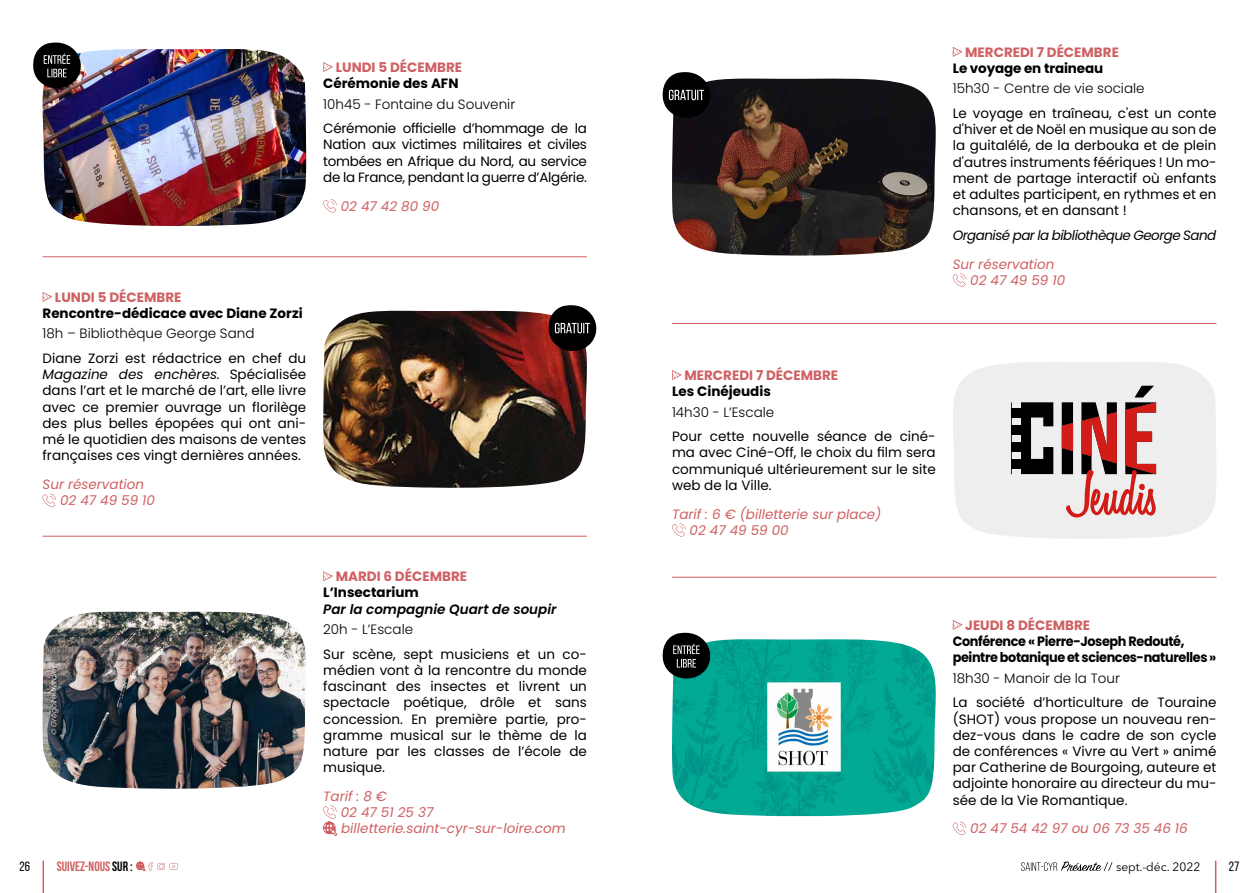
<style>
.page{position:relative;width:1259px;height:893px;background:#fff}
.page>*{position:absolute;margin:0;border:0;box-sizing:border-box;transform-origin:0 0}
.t1{font:58.5px "Variane Script";letter-spacing:.015em;color:#d21c18}
.t2{font:13.5px/16.2px "Poppins";color:#000;text-align:justify}
.t3{font:italic 13.5px/16.2px "Poppins";color:#cf6062}
.t4{font:300 13.5px "Poppins";color:#000}
.t5{font:700 13.5px "Poppins";letter-spacing:-.01em;color:#000}
.t6{font:700 13.5px "Poppins";color:#cf6062}
.t7{font:700 13.5px/16.2px "Poppins";letter-spacing:-.03em;color:#000;scale:.95 1}
.t8{font:italic 13.5px "Poppins";letter-spacing:-.04em;color:#000}
.t9{font:italic 600 13.5px "Poppins";color:#000}
.t10{font:700 13.5px "Bebas Neue";color:#cf6062}
.t11{font:13.5px "Bebas Neue";color:#000}
.t12{font:12px "Avenir Next LT Pro";color:#000}
.t13{font:italic 300 7.5px "Poppins";color:#fff}
.s1{font-style:italic}
.s2{color:#000}
</style>
<div class="page">
<hr style="left:1215px;top:861px;width:1px;height:32px;background:#cf6062">
<hr style="left:43px;top:861px;width:1px;height:32px;background:#cf6062">
<svg style="left:1021px;top:861px;width:91px;height:10px"></svg>
<svg style="left:136px;top:862px;width:42px;height:9px"></svg>
<hr style="left:43px;top:256px;width:544px;height:1px;background:#cf6062">
<hr style="left:43px;top:536px;width:544px;height:1px;background:#cf6062">
<svg style="left:323px;top:62px;width:10px;height:10px"></svg>
<svg style="left:323px;top:199px;width:14px;height:14px"></svg>
<img style="left:42px;top:49px;width:265px;height:177px">
<svg style="left:33px;top:42px;width:49px;height:46px;background:#464444"></svg>
<svg style="left:42px;top:292px;width:10px;height:10px"></svg>
<svg style="left:42px;top:494px;width:14px;height:13px"></svg>
<img style="left:323px;top:310px;width:264px;height:178px">
<svg style="left:547px;top:305px;width:50px;height:46px"></svg>
<svg style="left:323px;top:571px;width:10px;height:10px"></svg>
<svg style="left:323px;top:805px;width:14px;height:31px"></svg>
<img style="left:42px;top:612px;width:264px;height:177px">
<div style="left:51px;top:666px;width:9px;height:71px;background:#000;opacity:.75"></div>
<hr style="left:672px;top:323px;width:544px;height:1px;background:#cf6062">
<hr style="left:672px;top:577px;width:544px;height:1px;background:#cf6062">
<svg style="left:952px;top:620px;width:10px;height:10px"></svg>
<svg style="left:952px;top:822px;width:14px;height:13px"></svg>
<img style="left:672px;top:639px;width:263px;height:177px">
<svg style="left:662px;top:632px;width:49px;height:46px"></svg>
<svg style="left:952px;top:47px;width:10px;height:10px"></svg>
<svg style="left:952px;top:273px;width:14px;height:14px"></svg>
<img style="left:672px;top:78px;width:263px;height:178px">
<svg style="left:662px;top:72px;width:49px;height:46px"></svg>
<svg style="left:672px;top:370px;width:10px;height:10px"></svg>
<svg style="left:672px;top:523px;width:13px;height:14px"></svg>
<svg style="left:953px;top:362px;width:263px;height:177px;background:#eee"></svg>
<svg style="left:1061px;top:402px;width:12px;height:72px"></svg>
<svg style="left:1081px;top:402px;width:36px;height:72px;background:#994644"></svg>
<svg style="left:1125px;top:386px;width:31px;height:88px;background:#bf7573"></svg>
<div style="left:1011px;top:408px;width:10px;height:10px;background:#000"></div>
<div style="left:1011px;top:425px;width:10px;height:10px;background:#000"></div>
<div style="left:1011px;top:442px;width:10px;height:10px;background:#000"></div>
<div style="left:1011px;top:459px;width:10px;height:10px;background:#000"></div>
<hr style="left:1011px;top:402px;width:1px;height:72px;background:#000">
<svg style="left:1021px;top:402px;width:32px;height:72px;background:#4a4a4a"></svg>
<p class="t6" style="left:336px;top:59px;width:128px">LUNDI 5 DÉCEMBRE</p>
<p class="t5" style="left:323px;top:76px;width:137px">Cérémonie des AFN</p>
<p class="t4" style="left:323px;top:96px;width:193px">10h45 - Fontaine du Souvenir</p>
<p class="t2" style="left:323px;top:120px;width:265px">Cérémonie officielle d’hommage de la Nation aux victimes militaires et civiles tombées en Afrique du Nord, au service de la France, pendant la guerre d’Algérie.</p>
<p class="t3" style="left:341px;top:198px;width:100px">02 47 42 80 90</p>
<p class="t6" style="left:55px;top:289px;width:128px">LUNDI 5 DÉCEMBRE</p>
<p class="t5" style="left:43px;top:305px;width:262px">Rencontre-dédicace avec Diane Zorzi</p>
<p class="t4" style="left:43px;top:326px;width:213px">18h – Bibliothèque George Sand</p>
<p class="t2" style="left:43px;top:350px;width:265px">Diane Zorzi est rédactrice en chef du <span class="s1">Magazine des enchères.</span> Spécialisée dans l’art et le marché de l’art, elle livre avec ce premier ouvrage un florilège des plus belles épopées qui ont ani&shy;mé le quotidien des maisons de ventes françaises ces vingt dernières années.</p>
<p class="t3" style="left:60px;top:476px;width:96px;text-indent:-18px">Sur réservation<br>02 47 49 59 10</p>
<p class="t13" style="left:49px;top:735px;width:71px;rotate:-90deg">© Grégoire Verdier</p>
<p class="t6" style="left:336px;top:569px;width:133px">MARDI 6 DÉCEMBRE</p>
<p class="t5" style="left:323px;top:585px;width:97px">L’Insectarium</p>
<p class="t9" style="left:323px;top:601px;width:235px">Par la compagnie Quart de soupir</p>
<p class="t4" style="left:323px;top:621px;width:91px">20h - L’Escale</p>
<p class="t2" style="left:323px;top:646px;width:265px">Sur scène, sept musiciens et un co&shy;médien vont à la rencontre du monde fascinant des insectes et livrent un spectacle poétique, drôle et sans concession. En première partie, pro&shy;gramme musical sur le thème de la nature par les classes de l’école de musique.</p>
<p class="t3" style="left:341px;top:788px;width:226px;text-indent:-18px">Tarif : 8 €<br>02 47 51 25 37 billetterie.saint-cyr-sur-loire.com</p>
<p class="t6" style="left:965px;top:44px;width:155px">MERCREDI 7 DÉCEMBRE</p>
<p class="t5" style="left:952px;top:60px;width:152px">Le voyage en traineau</p>
<p class="t4" style="left:952px;top:81px;width:193px">15h30 - Centre de vie sociale</p>
<p class="t2" style="left:952px;top:105px;width:265px">Le voyage en traîneau, c'est un conte d'hiver et de Noël en musique au son de la guitalélé, de la derbouka et de plein d'autres instruments féériques ! Un mo&shy;ment de partage interactif où enfants et adultes participent, en rythmes et en chansons, et en dansant !</p>
<p class="t8" style="left:952px;top:227px;width:265px">Organisé par la bibliothèque George Sand</p>
<p class="t3" style="left:970px;top:256px;width:96px;text-indent:-18px">Sur réservation<br>02 47 49 59 10</p>
<p class="t6" style="left:684px;top:367px;width:155px">MERCREDI 7 DÉCEMBRE</p>
<p class="t5" style="left:672px;top:383px;width:100px">Les Cinéjeudis</p>
<p class="t4" style="left:672px;top:404px;width:104px">14h30 - L’Escale</p>
<p class="t2" style="left:672px;top:428px;width:265px">Pour cette nouvelle séance de ciné&shy;ma avec Ciné-Off, le choix du film sera communiqué ultérieurement sur le site web de la Ville.</p>
<p class="t3" style="left:689px;top:506px;width:193px;text-indent:-18px">Tarif : 6 € (billetterie sur place)<br>02 47 49 59 00</p>
<h1 class="t1" style="left:1070px;top:463px;width:90px">Jeudis</h1>
<p class="t6" style="left:965px;top:617px;width:126px">JEUDI 8 DÉCEMBRE</p>
<p class="t7" style="left:952px;top:633px;width:279px">Conférence « Pierre-Joseph Redouté, peintre botanique et sciences-naturelles »</p>
<p class="t4" style="left:952px;top:670px;width:169px">18h30 - Manoir de la Tour</p>
<p class="t2" style="left:952px;top:694px;width:265px;text-align:left">La société d’horticulture de Touraine (SHOT) vous propose un nouveau ren&shy;dez-vous dans le cadre de son cycle de conférences « Vivre au Vert » animé par Catherine de Bourgoing, auteure et adjointe honoraire au directeur du mu&shy;sée de la Vie Romantique.</p>
<p class="t3" style="left:970px;top:821px;width:219px">02 47 54 42 97 ou 06 73 35 46 16</p>
<p class="t11" style="left:20px;top:859px;width:12px">26</p>
<p class="t10" style="left:57px;top:859px;width:77px">SUIVEZ-NOUS <span class="s2">SUR :</span></p>
<p class="t12" style="left:1116px;top:859px;width:86px">sept.-déc. 2022</p>
<p class="t11" style="left:1229px;top:859px;width:12px">27</p>
</div>
